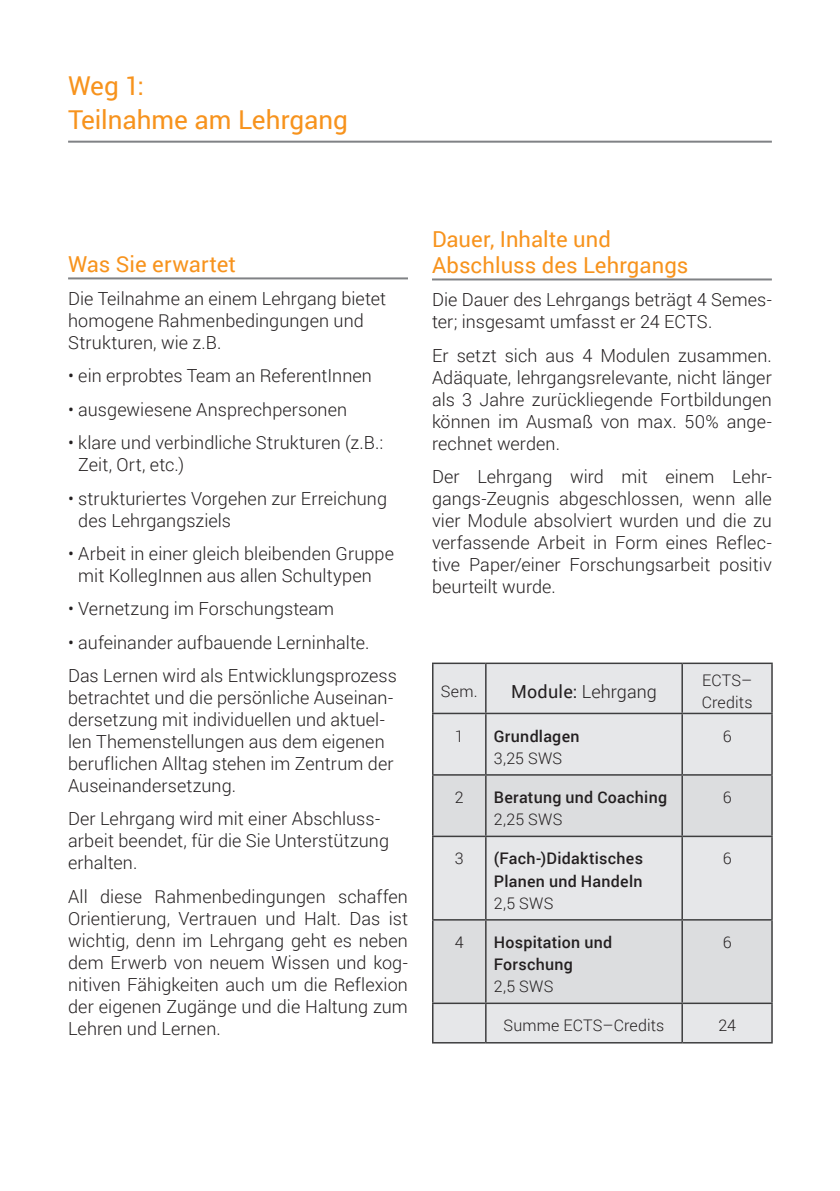
<style>
.page{position:relative;width:840px;height:1191px;background:#fff}
.page>*{position:absolute;margin:0;border:0;box-sizing:border-box;transform-origin:0 0}
.t1{font:26px/34px "Roboto";color:#f7931d}
.t2{font:22px/26px "Roboto";color:#f7931d}
.t3{font:300 18px/22px "Roboto";letter-spacing:.005em;color:#231f20}
.t4{font:500 16px/22px "Roboto";letter-spacing:.02em;color:#231f20}
.t5{font:300 16px/22px "Roboto";letter-spacing:.01em;color:#231f20}
.s1{font-weight:400}
</style>
<div class="page">
<hr style="left:68px;top:277px;width:340px;height:2px;background:#808285">
<hr style="left:432px;top:278px;width:339px;height:2px;background:#808285">
<div style="left:433px;top:664px;width:337px;height:378px;background:#e6e7e9"></div>
<svg style="left:433px;top:775px;width:337px;height:227px;background:#dddee0"></svg>
<hr style="left:432px;top:662px;width:53px;height:2px;background:#3e3e3f">
<hr style="left:432px;top:664px;width:1px;height:48px;background:#3e3e3f">
<hr style="left:485px;top:662px;width:196px;height:2px;background:#3e3e3f">
<hr style="left:485px;top:664px;width:1px;height:48px;background:#3e3e3f">
<hr style="left:681px;top:662px;width:91px;height:2px;background:#3e3e3f">
<hr style="left:681px;top:664px;width:1px;height:48px;background:#3e3e3f">
<hr style="left:770px;top:664px;width:2px;height:48px;background:#3e3e3f">
<hr style="left:432px;top:712px;width:53px;height:2px;background:#3e3e3f">
<hr style="left:432px;top:714px;width:1px;height:60px;background:#3e3e3f">
<hr style="left:485px;top:712px;width:196px;height:2px;background:#3e3e3f">
<hr style="left:485px;top:714px;width:1px;height:60px;background:#3e3e3f">
<hr style="left:681px;top:712px;width:91px;height:2px;background:#3e3e3f">
<hr style="left:681px;top:714px;width:1px;height:60px;background:#3e3e3f">
<hr style="left:770px;top:714px;width:2px;height:60px;background:#3e3e3f">
<hr style="left:432px;top:774px;width:53px;height:1px;background:#3e3e3f">
<hr style="left:432px;top:775px;width:1px;height:60px;background:#3e3e3f">
<hr style="left:485px;top:774px;width:196px;height:1px;background:#3e3e3f">
<hr style="left:485px;top:775px;width:1px;height:60px;background:#3e3e3f">
<hr style="left:681px;top:774px;width:91px;height:1px;background:#3e3e3f">
<hr style="left:681px;top:775px;width:1px;height:60px;background:#3e3e3f">
<hr style="left:770px;top:775px;width:2px;height:60px;background:#3e3e3f">
<hr style="left:432px;top:835px;width:53px;height:2px;background:#3e3e3f">
<hr style="left:432px;top:837px;width:1px;height:82px;background:#3e3e3f">
<hr style="left:485px;top:835px;width:196px;height:2px;background:#3e3e3f">
<hr style="left:485px;top:837px;width:1px;height:82px;background:#3e3e3f">
<hr style="left:681px;top:835px;width:91px;height:2px;background:#3e3e3f">
<hr style="left:681px;top:837px;width:1px;height:82px;background:#3e3e3f">
<hr style="left:770px;top:837px;width:2px;height:82px;background:#3e3e3f">
<hr style="left:432px;top:919px;width:53px;height:1px;background:#3e3e3f">
<hr style="left:432px;top:920px;width:1px;height:82px;background:#3e3e3f">
<hr style="left:485px;top:919px;width:196px;height:1px;background:#3e3e3f">
<hr style="left:485px;top:920px;width:1px;height:82px;background:#3e3e3f">
<hr style="left:681px;top:919px;width:91px;height:1px;background:#3e3e3f">
<hr style="left:681px;top:920px;width:1px;height:82px;background:#3e3e3f">
<hr style="left:770px;top:920px;width:2px;height:82px;background:#3e3e3f">
<hr style="left:432px;top:1002px;width:53px;height:2px;background:#3e3e3f">
<hr style="left:432px;top:1004px;width:1px;height:38px;background:#3e3e3f">
<hr style="left:485px;top:1002px;width:196px;height:2px;background:#3e3e3f">
<hr style="left:485px;top:1004px;width:1px;height:38px;background:#3e3e3f">
<hr style="left:681px;top:1002px;width:91px;height:2px;background:#3e3e3f">
<hr style="left:681px;top:1004px;width:1px;height:38px;background:#3e3e3f">
<hr style="left:770px;top:1004px;width:2px;height:38px;background:#3e3e3f">
<hr style="left:432px;top:1042px;width:53px;height:1px;background:#3e3e3f">
<hr style="left:485px;top:1042px;width:196px;height:1px;background:#3e3e3f">
<hr style="left:681px;top:1042px;width:91px;height:1px;background:#3e3e3f">
<hr style="left:68px;top:141px;width:703px;height:2px;background:#808285">
<h1 class="t1" style="left:68px;top:68px;width:281px">Weg 1:<br>Teilnahme am Lehrgang</h1>
<p class="t2" style="left:68px;top:250px;width:169px">Was Sie erwartet</p>
<p class="t3" style="left:68px;top:287px;width:319px">Die Teilnahme an einem Lehrgang bietet homogene Rahmenbedingungen und<br>Strukturen, wie z.B.</p>
<p class="t3" style="left:68px;top:364px;width:305px">• ein erprobtes Team an ReferentInnen</p>
<p class="t3" style="left:68px;top:398px;width:280px">• ausgewiesene Ansprechpersonen</p>
<p class="t3" style="left:78px;top:431px;width:306px;text-indent:-10px">• klare und verbindliche Strukturen (z.B.:<br>Zeit, Ort, etc.)</p>
<p class="t3" style="left:78px;top:486px;width:310px;text-indent:-10px">• strukturiertes Vorgehen zur Erreichung des Lehrgangsziels</p>
<p class="t3" style="left:78px;top:542px;width:317px;text-indent:-10px">• Arbeit in einer gleich bleibenden Gruppe mit KollegInnen aus allen Schultypen</p>
<p class="t3" style="left:68px;top:597px;width:267px">• Vernetzung im Forschungsteam</p>
<p class="t3" style="left:68px;top:625px;width:330px;line-height:33.4px">• aufeinander aufbauende Lerninhalte.<br>Das Lernen wird als Entwicklungsprozess</p>
<p class="t3" style="left:68px;top:686px;width:327px">betrachtet und die persönliche Auseinan&shy;dersetzung mit individuellen und aktuel&shy;len Themenstellungen aus dem eigenen beruflichen Alltag stehen im Zentrum der Auseinandersetzung.</p>
<p class="t3" style="left:68px;top:807px;width:322px">Der Lehrgang wird mit einer Abschluss&shy;arbeit beendet, für die Sie Unterstützung erhalten.</p>
<p class="t3" style="left:68px;top:884px;width:341px;text-align:justify">All diese Rahmenbedingungen schaffen Orientierung, Vertrauen und Halt. Das ist wichtig, denn im Lehrgang geht es neben dem Erwerb von neuem Wissen und kog&shy;nitiven Fähigkeiten auch um die Reflexion der eigenen Zugänge und die Haltung zum Lehren und Lernen.</p>
<p class="t2" style="left:432px;top:225px;width:258px">Dauer, Inhalte und<br>Abschluss des Lehrgangs</p>
<p class="t3" style="left:432px;top:288px;width:341px">Die Dauer des Lehrgangs beträgt 4 Semes&shy;ter; insgesamt umfasst er 24 ECTS.</p>
<p class="t3" style="left:432px;top:343px;width:341px;text-align:justify">Er setzt sich aus 4 Modulen zusammen.<br>Adäquate, lehrgangsrelevante, nicht länger als 3 Jahre zurückliegende Fortbildungen können im Ausmaß von max. 50% ange&shy;rechnet werden.</p>
<p class="t3" style="left:432px;top:465px;width:341px;text-align:justify">Der Lehrgang wird mit einem Lehr&shy;gangs-Zeugnis abgeschlossen, wenn alle vier Module absolviert wurden und die zu verfassende Arbeit in Form eines Reflec&shy;tive Paper/einer Forschungsarbeit positiv beurteilt wurde.</p>
<p class="t5" style="left:440px;top:679px;width:38px">Sem.</p>
<p class="t3" style="left:511px;top:680px;width:147px"><span class="s1">Module:</span> Lehrgang</p>
<p class="t5" style="left:701px;top:668px;width:52px">ECTS–<br>Credits</p>
<p class="t5" style="left:454px;top:724px;width:10px">1</p>
<p class="t4" style="left:493px;top:724px;width:87px">Grundlagen</p>
<p class="t5" style="left:493px;top:746px;width:70px">3,25 SWS</p>
<p class="t5" style="left:722px;top:724px;width:10px">6</p>
<p class="t5" style="left:454px;top:786px;width:10px">2</p>
<p class="t4" style="left:493px;top:785px;width:175px">Beratung und Coaching</p>
<p class="t5" style="left:493px;top:808px;width:70px">2,25 SWS</p>
<p class="t5" style="left:454px;top:847px;width:10px">3</p>
<p class="t4" style="left:493px;top:847px;width:151px">(Fach-)Didaktisches<br>Planen und Handeln</p>
<p class="t5" style="left:493px;top:891px;width:61px">2,5 SWS</p>
<p class="t5" style="left:454px;top:930px;width:10px">4</p>
<p class="t4" style="left:493px;top:930px;width:120px">Hospitation und<br>Forschung</p>
<p class="t5" style="left:493px;top:974px;width:61px">2,5 SWS</p>
<p class="t5" style="left:722px;top:786px;width:10px">6</p>
<p class="t5" style="left:722px;top:847px;width:10px">6</p>
<p class="t5" style="left:722px;top:930px;width:10px">6</p>
<p class="t5" style="left:503px;top:1014px;width:162px">Summe ECTS–Credits</p>
<p class="t5" style="left:718px;top:1014px;width:19px">24</p>
</div>
